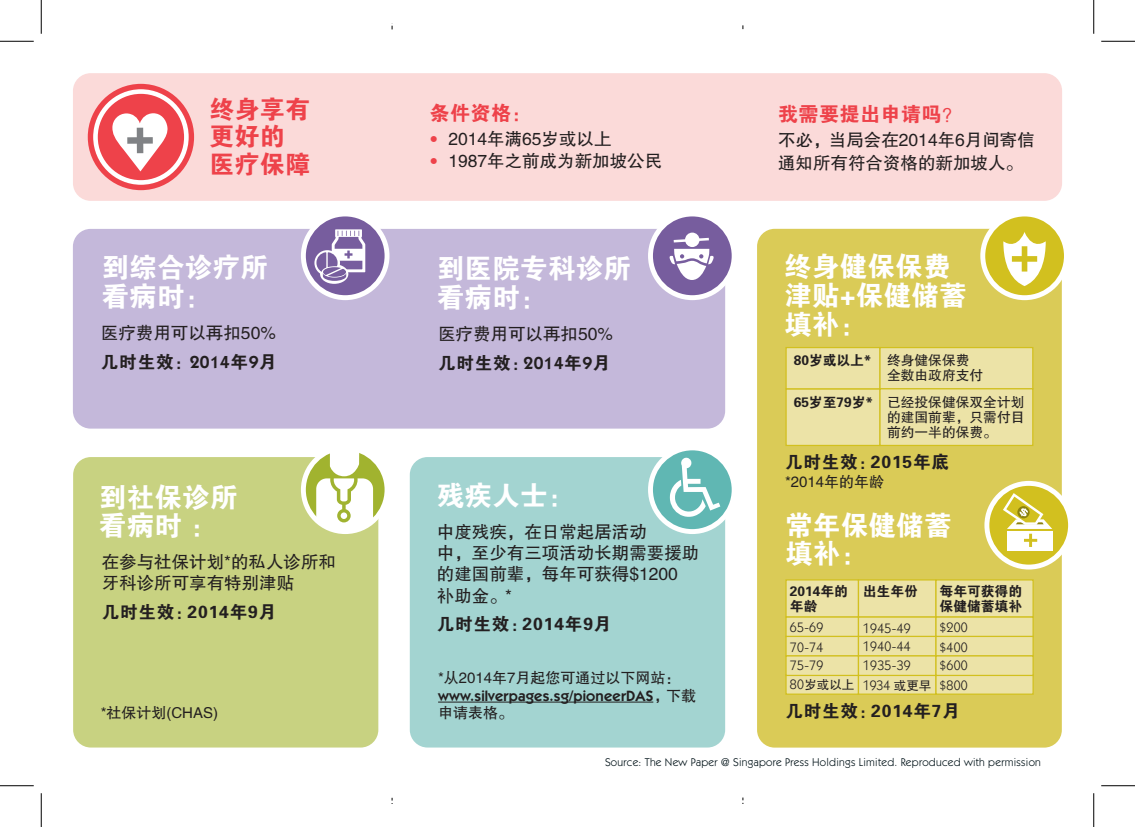
<style>
.page{position:relative;width:1135px;height:827px;background:#fff}
.page>*{position:absolute;margin:0;border:0;box-sizing:border-box;transform-origin:0 0}
.t1{font:27.5px/28.8px "FZDHTJW GB1 0";letter-spacing:.01em;color:#fff}
.t2{font:25px/27.5px "FZDHTJW GB1 0";letter-spacing:.01em;color:#ee424a}
.t3{font:20px "FZDHTJW GB1 0";letter-spacing:.025em;color:#ee424a}
.t4{font:17.5px/21.2px "FZHTJW GB1 0";color:#231f20}
.t5{font:17.5px "FZDHTJW GB1 0";letter-spacing:.05em;color:#231f20}
.t6{font:17.5px/22.5px "Itc Kabel";color:#ee424a}
.t7{font:15px "FZHTJW GB1 0";color:#231f20}
.t8{font:600 15px "Itc Kabel";letter-spacing:.01em;color:#231f20}
.t9{font:13.75px/19.6px "Itc Kabel";letter-spacing:.025em;color:#231f20;text-align:right}
.t10{font:13.75px/26.8px "FZHTJW GB1 0";color:#231f20}
.t11{font:13.75px/15px "FZDHTJW GB1 0";color:#231f20}
.t12{font:11.25px "Itc Kabel";letter-spacing:.025em;color:#001218}
.s1{font-family:"Itc Kabel";font-weight:600}
.s2{font-family:"FZHTJW GB1 0";font-weight:400}
.s3{font-family:"FZHTJW GB1 0"}
.s4{font-family:"FZDHTJW GB1 0"}
.s5{font-family:"FZHTJW GB1 0";font-size:12.5px}
</style>
<div class="page">
<div style="left:73px;top:229px;width:652px;height:199px;background:#c4b8da;border-radius:18px"></div>
<div style="left:757px;top:229px;width:305px;height:518px;background:#dacb57;border-radius:18px"></div>
<div style="left:410px;top:457px;width:315px;height:290px;background:#a3d4d1;border-radius:18px"></div>
<div style="left:73px;top:457px;width:305px;height:290px;background:#c8d281;border-radius:18px"></div>
<div style="left:73px;top:73px;width:989px;height:128px;background:#fbdad9;border-radius:18px"></div>
<svg style="left:88px;top:84px;width:106px;height:106px"></svg>
<div style="left:301px;top:445px;width:88px;height:89px;background:#fff;border-radius:50%"></div>
<div style="left:306px;top:450px;width:79px;height:79px;background:#a1b32f;border-radius:50%"></div>
<svg style="left:316px;top:450px;width:57px;height:81px"></svg>
<div style="left:980px;top:211px;width:89px;height:89px;background:#fff;border-radius:50%"></div>
<div style="left:985px;top:216px;width:79px;height:79px;background:#d2c01f;border-radius:50%"></div>
<svg style="left:1003px;top:232px;width:43px;height:54px"></svg>
<div style="left:648px;top:211px;width:89px;height:89px;background:#fff;border-radius:50%"></div>
<div style="left:653px;top:216px;width:79px;height:79px;background:#775d9e;border-radius:50%"></div>
<div style="left:685px;top:232px;width:14px;height:15px;background:#fff;border-radius:50%"></div>
<svg style="left:674px;top:237px;width:35px;height:5px"></svg>
<svg style="left:669px;top:249px;width:45px;height:31px"></svg>
<div style="left:301px;top:211px;width:88px;height:89px;background:#fff;border-radius:50%"></div>
<div style="left:306px;top:216px;width:79px;height:79px;background:#775d9e;border-radius:50%"></div>
<svg style="left:314px;top:250px;width:26px;height:26px"></svg>
<div style="left:320px;top:264px;width:28px;height:20px;background:#fff;border-radius:50%"></div>
<svg style="left:316px;top:229px;width:49px;height:52px"></svg>
<div style="left:648px;top:445px;width:89px;height:89px;background:#fff;border-radius:50%"></div>
<div style="left:653px;top:450px;width:79px;height:79px;background:#60b7b3;border-radius:50%"></div>
<svg style="left:670px;top:457px;width:50px;height:60px"></svg>
<hr style="left:438px;top:701px;width:215px;height:1px;background:#231f20">
<div style="left:785px;top:388px;width:96px;height:58px;background:#ece3a7;border:1px solid #d2c01f"></div>
<div style="left:785px;top:347px;width:96px;height:42px;background:#ece3a7;border:1px solid #d2c01f"></div>
<div style="left:879px;top:347px;width:154px;height:42px;background:#ece3a7;border:1px solid #d2c01f"></div>
<div style="left:879px;top:388px;width:154px;height:58px;background:#ece3a7;border:1px solid #d2c01f"></div>
<div style="left:785px;top:674px;width:74px;height:20px;background:#ece3a7;border:1px solid #d2c01f"></div>
<div style="left:858px;top:674px;width:79px;height:20px;background:#ece3a7"></div>
<div style="left:935px;top:674px;width:99px;height:20px;background:#ece3a7;border:1px solid #d2c01f"></div>
<div style="left:785px;top:579px;width:74px;height:38px;background:#ece3a7;border:1px solid #d2c01f"></div>
<div style="left:858px;top:579px;width:79px;height:38px;background:#ece3a7;border:1px solid #d2c01f"></div>
<div style="left:935px;top:579px;width:99px;height:38px;background:#ece3a7;border:1px solid #d2c01f"></div>
<div style="left:785px;top:616px;width:74px;height:21px;background:#ece3a7;border:1px solid #d2c01f"></div>
<div style="left:858px;top:616px;width:79px;height:21px;background:#ece3a7;border:1px solid #d2c01f"></div>
<div style="left:935px;top:616px;width:99px;height:21px;background:#ece3a7;border:1px solid #d2c01f"></div>
<div style="left:785px;top:635px;width:74px;height:21px;background:#ece3a7;border:1px solid #d2c01f"></div>
<div style="left:858px;top:635px;width:79px;height:21px;background:#ece3a7;border:1px solid #d2c01f"></div>
<div style="left:935px;top:635px;width:99px;height:21px;background:#ece3a7;border:1px solid #d2c01f"></div>
<div style="left:785px;top:655px;width:74px;height:21px;background:#ece3a7;border:1px solid #d2c01f"></div>
<div style="left:858px;top:655px;width:79px;height:21px;background:#ece3a7;border:1px solid #d2c01f"></div>
<div style="left:935px;top:655px;width:99px;height:21px;background:#ece3a7;border:1px solid #d2c01f"></div>
<svg style="left:984px;top:481px;width:89px;height:88px"></svg>
<div style="left:989px;top:486px;width:79px;height:78px;background:#d2c01f;border-radius:50%"></div>
<div style="left:1007px;top:531px;width:45px;height:19px;background:#fff"></div>
<svg style="left:1003px;top:493px;width:49px;height:54px"></svg>
<hr style="left:0;top:41px;width:34px;height:1px;background:#000">
<hr style="left:1101px;top:41px;width:34px;height:1px;background:#000">
<hr style="left:0;top:785px;width:34px;height:1px;background:#000">
<hr style="left:1101px;top:785px;width:34px;height:1px;background:#000">
<hr style="left:41px;top:0;width:1px;height:34px;background:#000">
<hr style="left:41px;top:793px;width:1px;height:34px;background:#000">
<hr style="left:1093px;top:0;width:1px;height:34px;background:#000">
<hr style="left:1093px;top:793px;width:1px;height:34px;background:#000">
<h2 class="t2" style="left:209px;top:96px;width:102px">终身享有更好的医疗保障</h2>
<p class="t3" style="left:430px;top:102px;width:104px">条件资格：</p>
<p class="t4" style="left:448px;top:128px;width:215px;line-height:22.5px">2014年满65岁或以上<br>1987年之前成为新加坡公民</p>
<p class="t6" style="left:430px;top:127px;width:10px">• •</p>
<h1 class="t1" style="left:101px;top:254px;width:168px">到综合诊疗所看病时：</h1>
<p class="t4" style="left:101px;top:322px;width:176px">医疗费用可以再扣50%</p>
<p class="t5" style="left:101px;top:352px;width:177px">几时生效：<span class="s1">2014</span>年<span class="s1">9</span>月</p>
<h1 class="t1" style="left:99px;top:483px;width:140px">到社保诊所看病时 ：</h1>
<p class="t4" style="left:102px;top:551px;width:236px">在参与社保计划*的私人诊所和牙科诊所可享有特别津贴</p>
<p class="t5" style="left:102px;top:602px;width:176px">几时生效：2014年9月</p>
<p class="t7" style="left:101px;top:704px;width:119px">*社保计划(CHAS)</p>
<h1 class="t1" style="left:437px;top:254px;width:196px">到医院专科诊所看病时：</h1>
<p class="t4" style="left:438px;top:323px;width:176px">医疗费用可以再扣50%</p>
<p class="t5" style="left:438px;top:353px;width:174px">几时生效：<span class="s1">2014</span>年<span class="s1">9</span>月</p>
<h1 class="t1" style="left:437px;top:482px;width:140px">残疾人士：</h1>
<p class="t4" style="left:437px;top:521px;width:264px">中度残疾，在日常起居活动<br>中，至少有三项活动长期需要援助的建国前辈，每年可获得$1200补助金。*</p>
<p class="t5" style="left:437px;top:614px;width:176px">几时生效：2014年9月</p>
<p class="t7" style="left:438px;top:669px;width:244px">*从2014年7月起您可通过以下网站：</p>
<p class="t8" style="left:438px;top:686px;width:259px">www.silverpages.sg/pioneerDAS<span class="s2">，下载</span></p>
<p class="t7" style="left:438px;top:704px;width:76px">申请表格。</p>
<p class="t3" style="left:778px;top:103px;width:186px">我需要提出申请吗？</p>
<p class="t4" style="left:778px;top:129px;width:258px;line-height:22.5px">不必，当局会在2014年6月间寄信通知所有符合资格的新加坡人。</p>
<h1 class="t1" style="left:784px;top:253px;width:184px">终身健保保费津贴+保健储蓄填补：</h1>
<p class="t11" style="left:794px;top:353px;width:177px">80岁或以上* <span class="s3">终身健保保费</span></p>
<p class="t10" style="left:794px;top:362px;width:232px;text-indent:93px">全数由政府支付<br><span class="s4">65岁至79岁*</span> 已经投保健保双全计划</p>
<p class="t10" style="left:887px;top:409px;width:139px;line-height:15px">的建国前辈，只需付目前约一半的保费。</p>
<p class="t5" style="left:785px;top:452px;width:165px">几时生效：2015年底</p>
<p class="t7" style="left:785px;top:473px;width:101px">*2014年的年龄</p>
<h1 class="t1" style="left:785px;top:511px;width:168px">常年保健储蓄填补：</h1>
<p class="t11" style="left:790px;top:584px;width:60px">2014年的年龄</p>
<p class="t11" style="left:863px;top:584px;width:56px">出生年份</p>
<p class="t11" style="left:940px;top:584px;width:84px">每年可获得的保健储蓄填补</p>
<p class="t9" style="left:790px;top:617px;width:35px">65-69</p>
<p class="t9" style="left:863px;top:618px;width:49px">1945-49</p>
<p class="t9" style="left:939px;top:617px;width:30px">$200</p>
<p class="t9" style="left:790px;top:637px;width:35px">70-74</p>
<p class="t9" style="left:863px;top:636px;width:49px">1940-44</p>
<p class="t9" style="left:939px;top:637px;width:30px">$400</p>
<p class="t9" style="left:790px;top:656px;width:35px">75-79</p>
<p class="t9" style="left:863px;top:656px;width:49px">1935-39</p>
<p class="t9" style="left:790px;top:656px;width:179px">$600<br>80<span class="s5">岁或以上</span> 1934 <span class="s5">或更早</span> $800</p>
<p class="t5" style="left:785px;top:701px;width:176px">几时生效：2014年7月</p>
<p class="t12" style="left:605px;top:755px;width:437px">Source: The New Paper @ Singapore Press Holdings Limited. Reproduced with permission</p>
</div>
